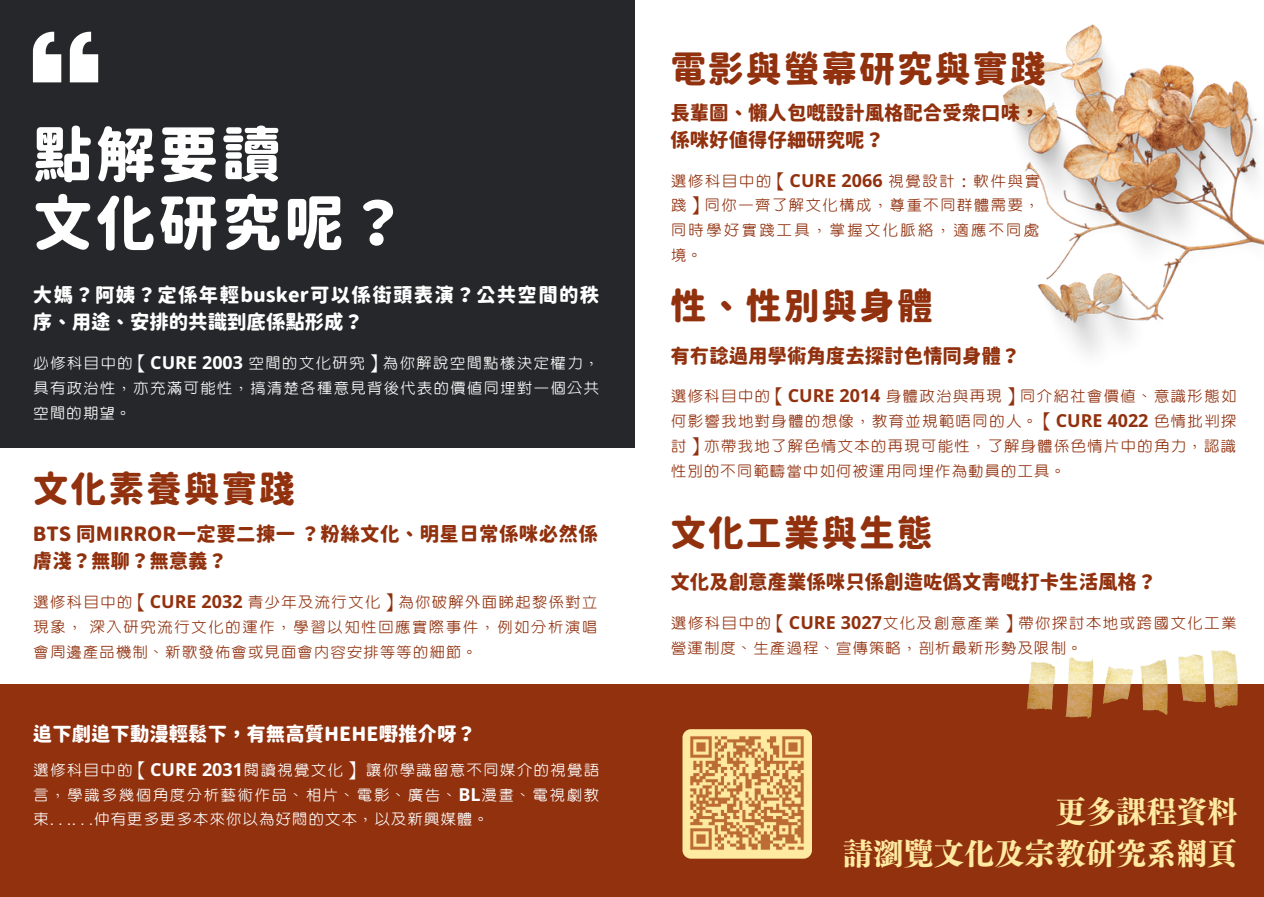
<style>
.page{position:relative;width:1264px;height:897px;background:#fff}
.page>*{position:absolute;margin:0;border:0;box-sizing:border-box;transform-origin:0 0}
.t1{font:59.7px/68.4px "Gen Sen Rounded TW H";letter-spacing:.05em;color:#fff}
.t2{font:35.85px "Gen Sen Rounded TW H";letter-spacing:.05em;color:#91310e}
.t3{font:800 30.3px/42.2px "Canva Tsuku Min Pr 6 N";color:#ffeaa1;text-align:right}
.t4{font:19.5px "Gen Sen Rounded TW H";color:#91310e}
.t5{font:19.35px/26.8px "Gen Sen Rounded TW H";letter-spacing:.07em;color:#fff}
.t6{font:19.35px/26.8px "Gen Sen Rounded TW H";letter-spacing:.02em;color:#91310e}
.t7{font:19.35px/26.8px "Gen Sen Rounded TW H";color:#91310e}
.t8{font:19.35px "Gen Sen Rounded TW H";color:#fff}
.t9{font:18px/24.9px "cw Te X Yen";letter-spacing:.02em;color:#91310e;text-align:justify}
.t10{font:17.85px/24.9px "cw Te X Yen";letter-spacing:.01em;color:#fff;text-align:justify}
.t11{font:17.85px/24.9px "cw Te X Yen";color:#91310e;text-align:justify}
.s1{font-family:"Noto Sans";font-weight:700}
</style>
<div class="page">
<div style="left:0;top:0;width:634px;height:897px;background:#26272a"></div>
<svg style="left:33px;top:32px;width:65px;height:50px"></svg>
<img style="left:1003px;top:25px;width:260px;height:328px">
<div style="left:0;top:448px;width:634px;height:399px;background:#fff"></div>
<div style="left:0;top:684px;width:1263px;height:213px;background:#91310e"></div>
<img style="left:1027px;top:650px;width:210px;height:68px">
<div style="left:682px;top:729px;width:130px;height:129px;background:#ffeaa1;border-radius:8px"></div>
<img style="left:690px;top:736px;width:114px;height:114px">
<h1 class="t1" style="left:33px;top:120px;width:375px">點解要讀<br>文化研究呢？</h1>
<p class="t5" style="left:33px;top:281px;width:568px">大媽？阿姨？定係年輕busker可以係街頭表演？公共空間的秩序、用途、安排的共識到底係點形成？</p>
<p class="t10" style="left:33px;top:351px;width:568px">必修科目中的【<span class="s1">CURE 2003</span> 空間的文化研究】為你解說空間點樣決定權力，具有政治性，亦充滿可能性，搞清楚各種意見背後代表的價值同埋對一個公共空間的期望。</p>
<h2 class="t2" style="left:33px;top:470px;width:264px">文化素養與實踐</h2>
<p class="t6" style="left:33px;top:520px;width:566px">BTS 同MIRROR一定要二揀一？粉絲文化、明星日常係咪必然係膚淺？無聊？無意義？</p>
<p class="t11" style="left:33px;top:590px;width:566px">選修科目中的【<span class="s1">CURE 2032</span> 青少年及流行文化】為你破解外面睇起黎係對立現象，深入研究流行文化的運作，學習以知性回應實際事件，例如分析演唱會周邊產品機制、新歌發佈會或見面會內容安排等等的細節。</p>
<p class="t8" style="left:33px;top:724px;width:444px">追下劇追下動漫輕鬆下，有無高質HEHE嘢推介呀？</p>
<p class="t10" style="left:33px;top:758px;width:568px">選修科目中的【<span class="s1">CURE 2031</span>閱讀視覺文化】讓你學識留意不同媒介的視覺語言，學識多幾個角度分析藝術作品、相片、電影、廣告、<span class="s1">BL</span>漫畫、電視劇教束……仲有更多更多本來你以為好悶的文本，以及新興媒體。</p>
<h2 class="t2" style="left:670px;top:51px;width:377px">電影與螢幕研究與實踐</h2>
<p class="t7" style="left:670px;top:99px;width:370px">長輩圖、懶人包嘅設計風格配合受眾口味，係咪好值得仔細研究呢？</p>
<p class="t9" style="left:670px;top:169px;width:371px">選修科目中的【<span class="s1">CURE 2066</span> 視覺設計：軟件與實踐】同你一齊了解文化構成，尊重不同群體需要，同時學好實踐工具，掌握文化脈絡，適應不同處境。</p>
<h2 class="t2" style="left:670px;top:288px;width:264px">性、性別與身體</h2>
<p class="t4" style="left:670px;top:345px;width:351px">有冇諗過用學術角度去探討色情同身體？</p>
<p class="t9" style="left:670px;top:384px;width:568px">選修科目中的【<span class="s1">CURE 2014</span> 身體政治與再現】同介紹社會價值、意識形態如何影響我地對身體的想像，教育並規範唔同的人。【<span class="s1">CURE 4022</span> 色情批判探討】亦帶我地了解色情文本的再現可能性，了解身體係色情片中的角力，認識性別的不同範疇當中如何被運用同埋作為動員的工具。</p>
<h2 class="t2" style="left:670px;top:514px;width:264px">文化工業與生態</h2>
<p class="t4" style="left:670px;top:572px;width:487px">文化及創意產業係咪只係創造咗偽文青嘅打卡生活風格？</p>
<p class="t9" style="left:670px;top:611px;width:568px">選修科目中的【<span class="s1">CURE 3027</span>文化及創意產業】帶你探討本地或跨國文化工業營運制度、生產過程、宣傳策略，剖析最新形勢及限制。</p>
<h3 class="t3" style="left:842px;top:790px;width:396px">更多課程資料<br>請瀏覽文化及宗教研究系網頁</h3>
</div>
